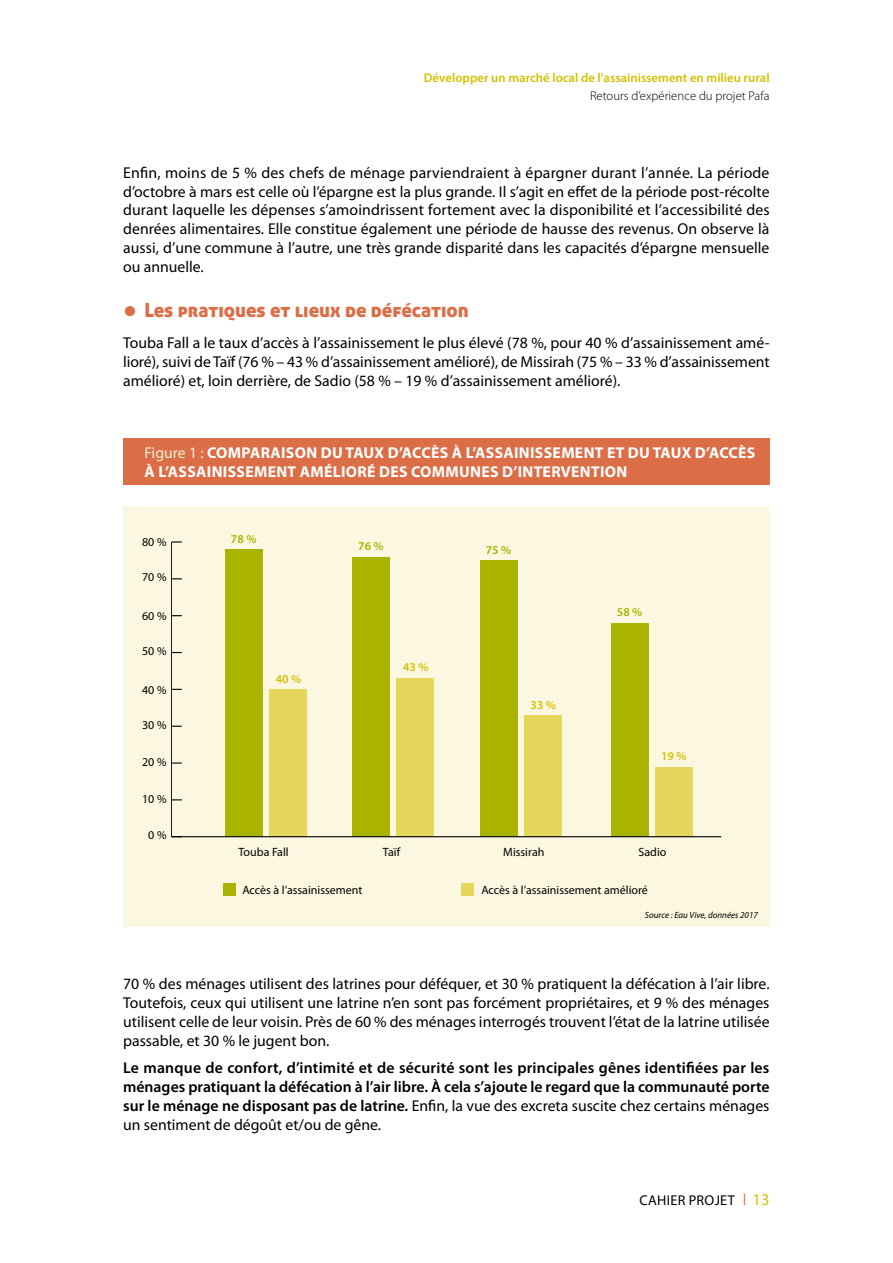
<style>
.page{position:relative;width:893px;height:1263px;background:#fff}
.page>*{position:absolute;margin:0;border:0;box-sizing:border-box;transform-origin:0 0}
.t1{font:19.5px "Aller Display";color:#db6e47}
.t2{font:15.75px/18.9px "Myriad Pro";color:#000;text-align:justify}
.t3{font:600 15.75px/18.9px "Myriad Pro";color:#000;text-align:justify}
.t4{font:700 15.75px/18.9px "Myriad Pro";letter-spacing:.02em;color:#fff}
.t5{font:14.25px "Myriad Pro";letter-spacing:.02em;color:#000}
.t6{font:600 12.75px "Myriad Pro";color:#d3c000}
.t7{font:300 12.75px "Myriad Pro";color:#000}
.t8{font:12px "Myriad Pro";color:#000}
.t9{font:600 12px "Myriad Pro";color:#aab300}
.t10{font:600 12px "Myriad Pro";color:#d3c000}
.t11{font:italic 9px "Myriad Pro";color:#000}
.s1{font-weight:400;color:#f6efd6}
.s2{font-weight:400}
.s3{color:#db6e47}
.s4{font-size:16.5px;color:#d3c000}
</style>
<div class="page">
<div style="left:123px;top:506px;width:646px;height:421px;background:#fbf7e0"></div>
<div style="left:123px;top:438px;width:646px;height:47px;background:#db6e47"></div>
<hr style="left:171px;top:542px;width:1px;height:295px;background:#000">
<div style="left:655px;top:767px;width:37px;height:70px;background:#e7d65c"></div>
<div style="left:611px;top:623px;width:37px;height:214px;background:#aab300"></div>
<div style="left:525px;top:715px;width:37px;height:122px;background:#e7d65c"></div>
<div style="left:481px;top:560px;width:37px;height:277px;background:#aab300"></div>
<div style="left:396px;top:678px;width:37px;height:159px;background:#e7d65c"></div>
<div style="left:352px;top:557px;width:37px;height:280px;background:#aab300"></div>
<div style="left:269px;top:689px;width:37px;height:148px;background:#e7d65c"></div>
<div style="left:225px;top:549px;width:37px;height:288px;background:#aab300"></div>
<hr style="left:171px;top:836px;width:550px;height:1px;background:#000">
<div style="left:223px;top:883px;width:13px;height:13px;background:#aab300"></div>
<div style="left:461px;top:883px;width:13px;height:13px;background:#e7d65c"></div>
<p class="t6" style="left:424px;top:73px;width:347px">Développer un marché local de l’assainissement en milieu rural</p>
<p class="t7" style="left:590px;top:88px;width:181px">Retours d’expérience du projet Pafa</p>
<p class="t2" style="left:123px;top:164px;width:648px">Enfin, moins de 5 % des chefs de ménage parviendraient à épargner durant l’année. La période d’octobre à mars est celle où l’épargne est la plus grande. Il s’agit en effet de la période post-récolte durant laquelle les dépenses s’amoindrissent fortement avec la disponibilité et l’accessibilité des denrées alimentaires. Elle constitue également une période de hausse des revenus. On observe là aussi, d’une commune à l’autre, une très grande disparité dans les capacités d’épargne mensuelle ou annuelle.</p>
<p class="t1" style="left:123px;top:299px;width:347px">⚫ Les pratiques et lieux de défécation</p>
<p class="t2" style="left:123px;top:335px;width:648px">Touba Fall a le taux d’accès à l’assainissement le plus élevé (78 %, pour 40 % d’assainissement amé&shy;lioré), suivi de Taïf (76 % – 43 % d’assainissement amélioré), de Missirah (75 % – 33 % d’assainissement amélioré) et, loin derrière, de Sadio (58 % – 19 % d’assainissement amélioré).</p>
<p class="t4" style="left:144px;top:444px;width:612px"><span class="s1">Figure 1 :</span> COMPARAISON DU TAUX D’ACCÈS À L’ASSAINISSEMENT ET DU TAUX D’ACCÈS<br>À L’ASSAINISSEMENT AMÉLIORÉ DES COMMUNES D’INTERVENTION</p>
<p class="t8" style="left:142px;top:537px;width:26px">80 %</p>
<p class="t8" style="left:142px;top:572px;width:26px">70 %</p>
<p class="t8" style="left:142px;top:611px;width:26px">60 %</p>
<p class="t8" style="left:142px;top:646px;width:26px">50 %</p>
<p class="t8" style="left:142px;top:685px;width:26px">40 %</p>
<p class="t8" style="left:142px;top:720px;width:26px">30 %</p>
<p class="t8" style="left:142px;top:757px;width:26px">20 %</p>
<p class="t8" style="left:142px;top:794px;width:26px">10 %</p>
<p class="t8" style="left:148px;top:830px;width:20px">0 %</p>
<p class="t9" style="left:231px;top:535px;width:27px">78 %</p>
<p class="t10" style="left:276px;top:674px;width:27px">40 %</p>
<p class="t9" style="left:358px;top:541px;width:27px">76 %</p>
<p class="t10" style="left:403px;top:662px;width:27px">43 %</p>
<p class="t9" style="left:486px;top:545px;width:27px">75 %</p>
<p class="t10" style="left:530px;top:700px;width:27px">33 %</p>
<p class="t9" style="left:617px;top:607px;width:27px">58 %</p>
<p class="t10" style="left:661px;top:751px;width:27px">19 %</p>
<p class="t8" style="left:383px;top:848px;width:19px">Taïf</p>
<p class="t8" style="left:503px;top:848px;width:43px">Missirah</p>
<p class="t8" style="left:238px;top:848px;width:52px">Touba Fall</p>
<p class="t8" style="left:638px;top:848px;width:29px">Sadio</p>
<p class="t8" style="left:242px;top:886px;width:122px">Accès à l’assainissement</p>
<p class="t8" style="left:481px;top:886px;width:168px">Accès à l’assainissement amélioré</p>
<p class="t11" style="left:645px;top:912px;width:115px">Source : Eau Vive, données 2017</p>
<p class="t2" style="left:123px;top:975px;width:648px">70 % des ménages utilisent des latrines pour déféquer, et 30 % pratiquent la défécation à l’air libre.<br>Toutefois, ceux qui utilisent une latrine n’en sont pas forcément propriétaires, et 9 % des ménages utilisent celle de leur voisin. Près de 60 % des ménages interrogés trouvent l’état de la latrine utilisée passable, et 30 % le jugent bon.</p>
<p class="t3" style="left:123px;top:1059px;width:648px">Le manque de confort, d’intimité et de sécurité sont les principales gênes identifiées par les ménages pratiquant la défécation à l’air libre. À cela s’ajoute le regard que la communauté porte sur le ménage ne disposant pas de latrine. <span class="s2">Enfin, la vue des excreta suscite chez certains ménages un sentiment de dégoût et/ou de gêne.</span></p>
<p class="t5" style="left:640px;top:1195px;width:131px">CAHIER PROJET <span class="s3">❘</span> <span class="s4">13</span></p>
</div>
